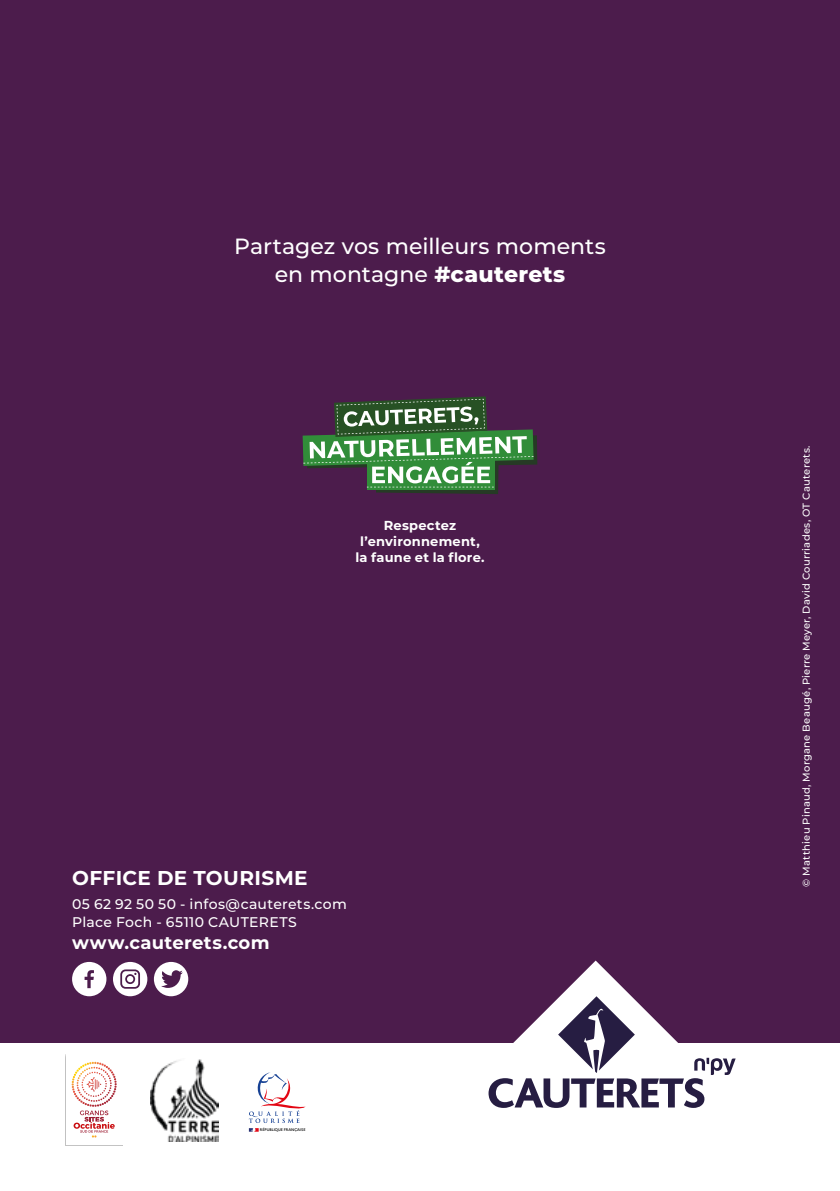
<style>
.page{position:relative;width:840px;height:1191px;background:#fff}
.page>*{position:absolute;margin:0;border:0;box-sizing:border-box;transform-origin:0 0}
.t1{font:500 22px/28px "Montserrat";letter-spacing:.005em;color:#fff;text-align:center}
.t2{font:700 20px "Montserrat";letter-spacing:.02em;color:#fff}
.t3{font:700 18px "Montserrat";letter-spacing:.02em;color:#fff}
.t4{font:500 14px/18px "Montserrat";letter-spacing:.025em;color:#fff}
.t5{font:700 13px/16px "Montserrat";letter-spacing:.015em;color:#fff;text-align:center}
.t6{font:500 10px "Montserrat";letter-spacing:.025em;color:#fff}
.t7{font:500 3.8px "Marianne";letter-spacing:-.01em;color:#000}
.s1{font-weight:800}
</style>
<div class="page">
<div style="left:0;top:0;width:839px;height:1042px;background:#4c1c4c"></div>
<svg style="left:71px;top:1061px;width:46px;height:76px"></svg>
<svg style="left:302px;top:396px;width:235px;height:98px"></svg>
<img style="left:151px;top:1059px;width:68px;height:82px">
<svg style="left:249px;top:1072px;width:56px;height:59px"></svg>
<svg style="left:72px;top:962px;width:34px;height:34px"></svg>
<svg style="left:154px;top:962px;width:34px;height:34px"></svg>
<svg style="left:113px;top:962px;width:34px;height:34px"></svg>
<svg style="left:488px;top:960px;width:247px;height:148px"></svg>
<h1 class="t1" style="left:234px;top:231px;width:373px">Partagez vos meilleurs moments en montagne <span class="s1">#cauterets</span></h1>
<h3 class="t5" style="left:355px;top:517px;width:131px">Respectez l’environnement, la faune et la flore.</h3>
<h2 class="t2" style="left:72px;top:863px;width:237px">OFFICE DE TOURISME</h2>
<h3 class="t4" style="left:72px;top:894px;width:276px">05 62 92 50 50 - infos@cauterets.com<br>Place Foch - 65110 CAUTERETS</h3>
<h3 class="t3" style="left:72px;top:929px;width:199px">www.cauterets.com</h3>
<p class="t7" style="left:260px;top:1127px;width:47px">RÉPUBLIQUE FRANÇAISE</p>
<p class="t6" style="left:799px;top:886px;width:443px;rotate:-90deg">© Matthieu Pinaud, Morgane Beaugé, Pierre Meyer, David Courriades, OT Cauterets.</p>
</div>
